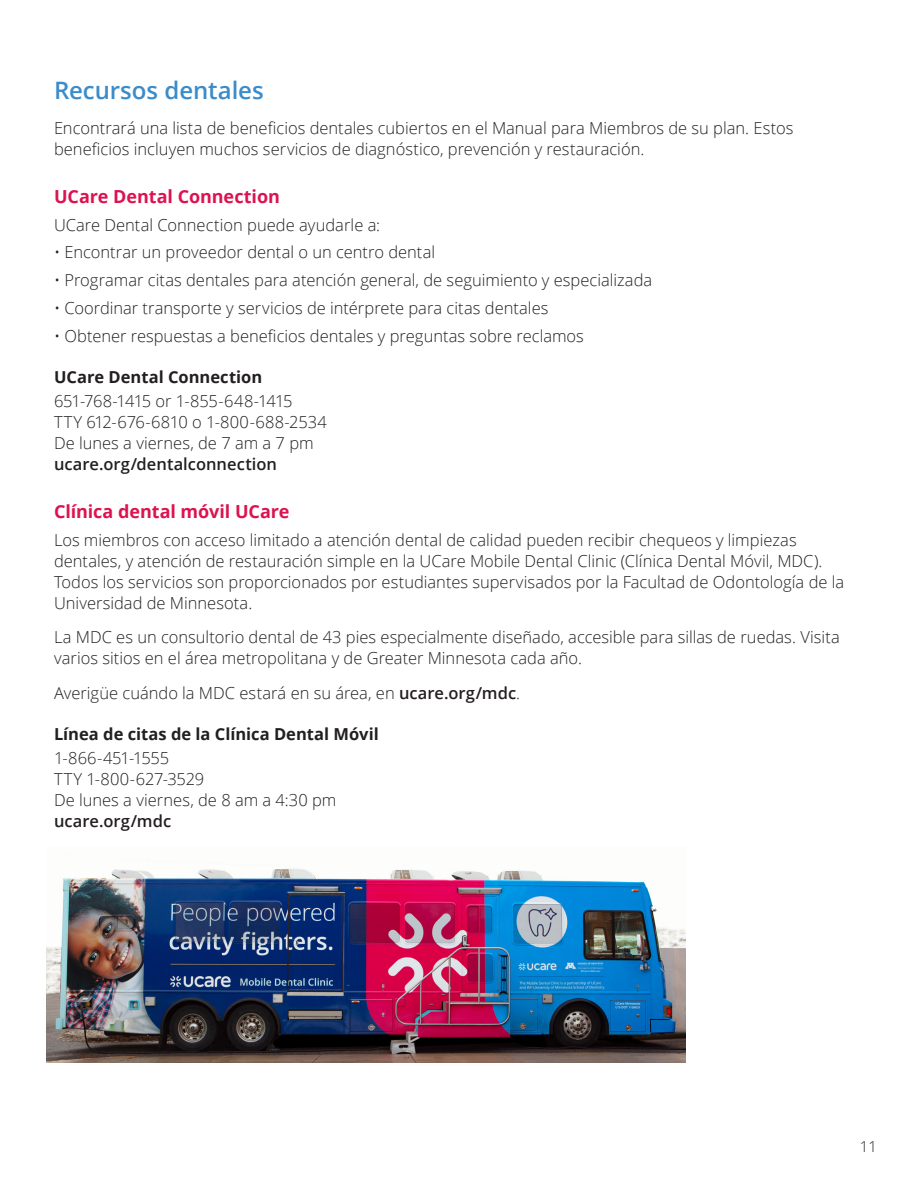
<style>
.page{position:relative;width:918px;height:1188px;background:#fff}
.page>*{position:absolute;margin:0;border:0;box-sizing:border-box;transform-origin:0 0}
.use_this_A_head{font:600 24px "Open Sans";letter-spacing:-.005em;color:#3b8ccb}
.Use_this_B_head{font:700 18px "Open Sans";letter-spacing:-.005em;color:#dd1250}
.body_12_16{font:300 16.5px/21px "Open Sans";color:#231f20}
.body_12_16_bullets{font:300 16.5px "Open Sans";color:#231f20}
.body-phone_lead-in{font:700 16.5px "Open Sans";color:#231f20}
.t1{font:300 15px "Open Sans";color:#231f20}
.s1{font-weight:600}
</style>
<div class="page">
<img style="left:47px;top:868px;width:639px;height:194px">
<p class="use_this_A_head" style="left:54px;top:74px;width:211px">Recursos dentales</p>
<p class="body_12_16" style="left:54px;top:117px;width:741px">Encontrará una lista de beneficios dentales cubiertos en el Manual para Miembros de su plan. Estos beneficios incluyen muchos servicios de diagnóstico, prevención y restauración.</p>
<p class="Use_this_B_head" style="left:54px;top:184px;width:227px">UCare Dental Connection</p>
<p class="body_12_16_bullets" style="left:54px;top:213px;width:328px">UCare Dental Connection puede ayudarle a:</p>
<p class="body_12_16_bullets" style="left:54px;top:241px;width:383px">• Encontrar un proveedor dental o un centro dental</p>
<p class="body_12_16_bullets" style="left:54px;top:269px;width:600px">• Programar citas dentales para atención general, de seguimiento y especializada</p>
<p class="body_12_16_bullets" style="left:54px;top:297px;width:496px">• Coordinar transporte y servicios de intérprete para citas dentales</p>
<p class="body_12_16_bullets" style="left:54px;top:324px;width:532px">• Obtener respuestas a beneficios dentales y preguntas sobre reclamos</p>
<p class="body-phone_lead-in" style="left:54px;top:365px;width:210px">UCare Dental Connection</p>
<p class="body_12_16" style="left:54px;top:390px;width:274px">651-768-1415 or 1-855-648-1415<br>TTY 612‑676‑6810 o 1-800‑688‑2534<br>De lunes a viernes, de 7 am a 7 pm <span class="s1">ucare.org/dentalconnection</span></p>
<p class="Use_this_B_head" style="left:54px;top:499px;width:237px">Clínica dental móvil UCare</p>
<p class="body_12_16" style="left:54px;top:529px;width:792px">Los miembros con acceso limitado a atención dental de calidad pueden recibir chequeos y limpiezas dentales, y atención de restauración simple en la UCare Mobile Dental Clinic (Clínica Dental Móvil, MDC).<br>Todos los servicios son proporcionados por estudiantes supervisados por la Facultad de Odontología de la Universidad de Minnesota.</p>
<p class="body_12_16" style="left:54px;top:626px;width:788px">La MDC es un consultorio dental de 43 pies especialmente diseñado, accesible para sillas de ruedas. Visita varios sitios en el área metropolitana y de Greater Minnesota cada año.</p>
<p class="body_12_16" style="left:54px;top:682px;width:468px">Averigüe cuándo la MDC estará en su área, en <span class="s1">ucare.org/mdc</span>.</p>
<p class="body-phone_lead-in" style="left:54px;top:722px;width:326px">Línea de citas de la Clínica Dental Móvil</p>
<p class="body_12_16" style="left:54px;top:747px;width:284px">1-866-451-1555<br>TTY 1-800‑627‑3529<br>De lunes a viernes, de 8 am a 4:30 pm <span class="s1">ucare.org/mdc</span></p>
<p class="t1" style="left:860px;top:1136px;width:19px">11</p>
</div>
